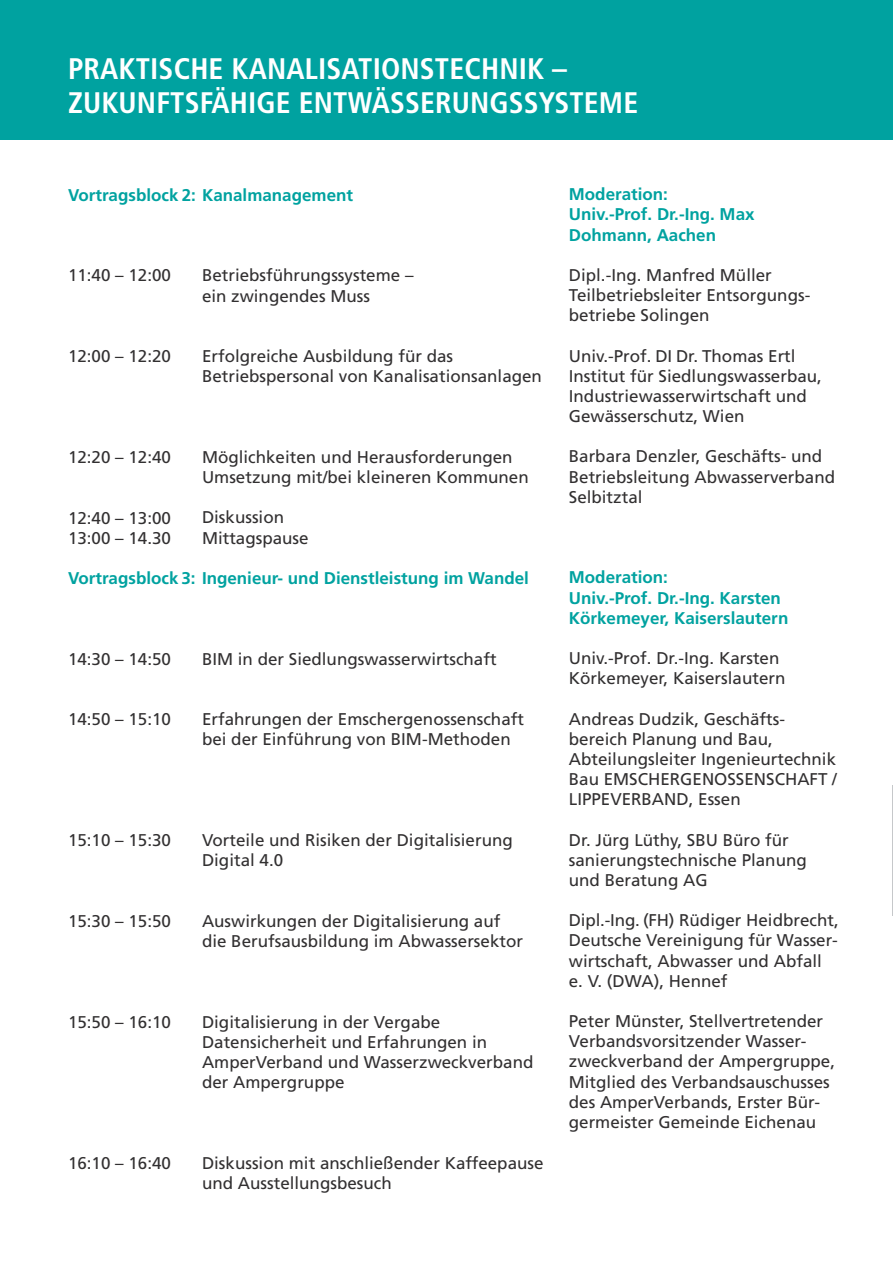
<style>
.page{position:relative;width:893px;height:1263px;background:#fff}
.page>*{position:absolute;margin:0;border:0;box-sizing:border-box;transform-origin:0 0}
.t1{font:700 condensed 29.7px/34px "Frutiger LT Std";letter-spacing:.005em;color:#fff}
.t2{font:16.95px/20.1px "Frutiger LT Std";color:#323031}
.t3{font:700 16.95px/20.1px "Frutiger LT Std";color:#00a2a0}
</style>
<div class="page">
<div style="left:0;top:1px;width:892px;height:139px;background:#00a2a0"></div>
<hr style="left:892px;top:786px;width:1px;height:130px;background:#c6c8ca">
<h1 class="t1" style="left:68px;top:52px;width:571px">PRAKTISCHE KANALISATIONSTECHNIK –<br>ZUKUNFTSFÄHIGE ENTWÄSSERUNGSSYSTEME</h1>
<p class="t3" style="left:68px;top:186px;width:286px">Vortragsblock 2: Kanalmanagement</p>
<p class="t2" style="left:68px;top:266px;width:104px">11:40 – 12:00</p>
<p class="t2" style="left:68px;top:347px;width:104px">12:00 – 12:20</p>
<p class="t2" style="left:202px;top:266px;width:213px">Betriebsführungssysteme – ein zwingendes Muss</p>
<p class="t2" style="left:202px;top:347px;width:341px">Erfolgreiche Ausbildung für das<br>Betriebspersonal von Kanalisationsanlagen</p>
<p class="t2" style="left:202px;top:448px;width:328px">Möglichkeiten und Herausforderungen<br>Umsetzung mit/bei kleineren Kommunen</p>
<p class="t2" style="left:202px;top:508px;width:108px">Diskussion<br>Mittagspause</p>
<p class="t2" style="left:68px;top:448px;width:104px">12:20 – 12:40</p>
<p class="t2" style="left:68px;top:508px;width:104px">12:40 – 13:00<br>13:00 – 14.30</p>
<p class="t3" style="left:68px;top:569px;width:462px">Vortragsblock 3: Ingenieur- und Dienstleistung im Wandel</p>
<p class="t2" style="left:68px;top:649px;width:104px">14:30 – 14:50</p>
<p class="t2" style="left:68px;top:710px;width:104px">14:50 – 15:10</p>
<p class="t2" style="left:202px;top:649px;width:296px">BIM in der Siedlungswasserwirtschaft</p>
<p class="t2" style="left:202px;top:710px;width:323px">Erfahrungen der Emschergenossenschaft bei der Einführung von BIM-Methoden</p>
<p class="t2" style="left:68px;top:831px;width:104px">15:10 – 15:30</p>
<p class="t2" style="left:202px;top:831px;width:312px">Vorteile und Risiken der Digitalisierung<br>Digital 4.0</p>
<p class="t2" style="left:68px;top:912px;width:104px">15:30 – 15:50</p>
<p class="t2" style="left:202px;top:912px;width:322px">Auswirkungen der Digitalisierung auf die Berufsausbildung im Abwassersektor</p>
<p class="t2" style="left:68px;top:1013px;width:104px">15:50 – 16:10</p>
<p class="t2" style="left:202px;top:1013px;width:333px">Digitalisierung in der Vergabe<br>Datensicherheit und Erfahrungen in<br>AmperVerband und Wasserzweckverband der Ampergruppe</p>
<p class="t2" style="left:68px;top:1154px;width:104px">16:10 – 16:40</p>
<p class="t2" style="left:202px;top:1154px;width:343px">Diskussion mit anschließender Kaffeepause und Ausstellungsbesuch</p>
<p class="t3" style="left:569px;top:185px;width:187px">Moderation:<br>Univ.-Prof. Dr.-Ing. Max<br>Dohmann, Aachen</p>
<p class="t2" style="left:569px;top:266px;width:243px">Dipl.-Ing. Manfred Müller<br>Teilbetriebsleiter Entsorgungs&shy;betriebe Solingen</p>
<p class="t2" style="left:569px;top:346px;width:254px">Univ.-Prof. DI Dr. Thomas Ertl<br>Institut für Siedlungswasserbau,<br>Industriewasserwirtschaft und<br>Gewässerschutz, Wien</p>
<p class="t2" style="left:569px;top:447px;width:268px">Barbara Denzler, Geschäfts- und<br>Betriebsleitung Abwasserverband<br>Selbitztal</p>
<p class="t3" style="left:569px;top:568px;width:221px">Moderation:<br>Univ.-Prof. Dr.-Ing. Karsten<br>Körkemeyer, Kaiserslautern</p>
<p class="t2" style="left:569px;top:649px;width:218px">Univ.-Prof. Dr.-Ing. Karsten<br>Körkemeyer, Kaiserslautern</p>
<p class="t2" style="left:569px;top:709px;width:270px">Andreas Dudzik, Geschäfts&shy;bereich Planung und Bau,<br>Abteilungsleiter Ingenieurtechnik<br>Bau EMSCHERGENOSSENSCHAFT /<br>LIPPEVERBAND, Essen</p>
<p class="t2" style="left:569px;top:830px;width:239px">Dr. Jürg Lüthy, SBU Büro für sanierungstechnische Planung und Beratung AG</p>
<p class="t2" style="left:569px;top:911px;width:271px">Dipl.-Ing. (FH) Rüdiger Heidbrecht,<br>Deutsche Vereinigung für Wasser&shy;wirtschaft, Abwasser und Abfall e. V. (DWA), Hennef</p>
<p class="t2" style="left:569px;top:1012px;width:268px">Peter Münster, Stellvertretender<br>Verbandsvorsitzender Wasser&shy;zweckverband der Ampergruppe,<br>Mitglied des Verbandsauschusses des AmperVerbands, Erster Bür&shy;germeister Gemeinde Eichenau</p>
</div>
